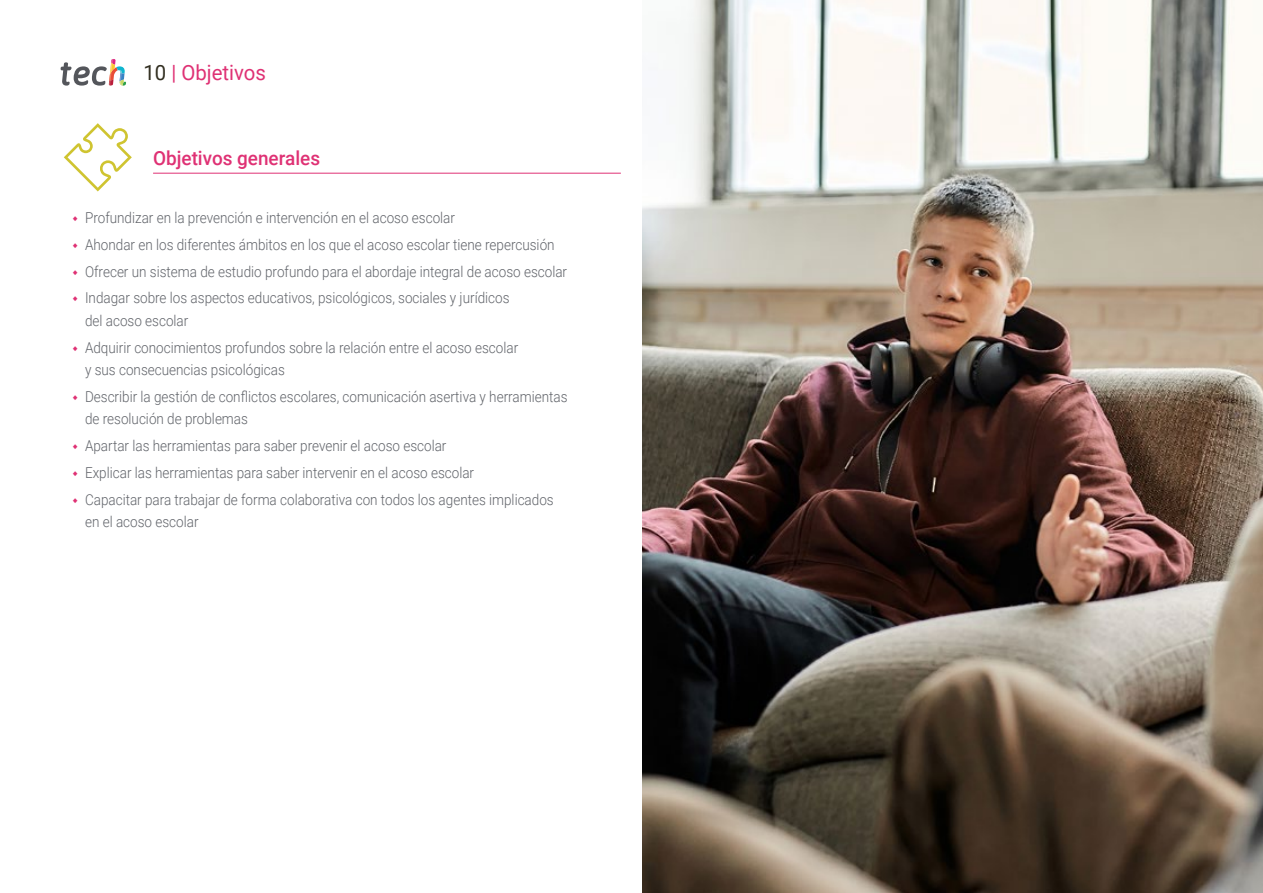
<style>
.page{position:relative;width:1263px;height:893px;background:#fff}
.page>*{position:absolute;margin:0;border:0;box-sizing:border-box;transform-origin:0 0}
.t1{font:21px "Roboto";color:#df3174}
.t2{font:500 19.5px "Roboto";color:#df3174}
.t3{font:300 15px/26.7px "Roboto";color:#61646a;scale:.9 1}
.s1{color:#312e20}
</style>
<div class="page">
<img style="left:642px;top:0;width:621px;height:893px">
<svg style="left:64px;top:123px;width:68px;height:68px"></svg>
<svg style="left:61px;top:59px;width:65px;height:27px"></svg>
<hr style="left:153px;top:173px;width:468px;height:1px;background:#df3174">
<h1 class="t1" style="left:144px;top:57px;width:124px"><span class="s1">10</span> | Objetivos</h1>
<h2 class="t2" style="left:153px;top:144px;width:169px">Objetivos generales</h2>
<p class="t3" style="left:85px;top:204px;width:537px">Profundizar en la prevención e intervención en el acoso escolar<br>Ahondar en los diferentes ámbitos en los que el acoso escolar tiene repercusión Ofrecer un sistema de estudio profundo para el abordaje integral de acoso escolar Indagar sobre los aspectos educativos, psicológicos, sociales y jurídicos</p>
<p class="t3" style="left:85px;top:307px;width:483px">del acoso escolar<br>Adquirir conocimientos profundos sobre la relación entre el acoso escolar</p>
<p class="t3" style="left:85px;top:356px;width:537px">y sus consecuencias psicológicas<br>Describir la gestión de conflictos escolares, comunicación asertiva y herramientas</p>
<p class="t3" style="left:85px;top:405px;width:522px">de resolución de problemas<br>Apartar las herramientas para saber prevenir el acoso escolar<br>Explicar las herramientas para saber intervenir en el acoso escolar<br>Capacitar para trabajar de forma colaborativa con todos los agentes implicados</p>
<p class="t3" style="left:85px;top:508px;width:128px">en el acoso escolar</p>
</div>
